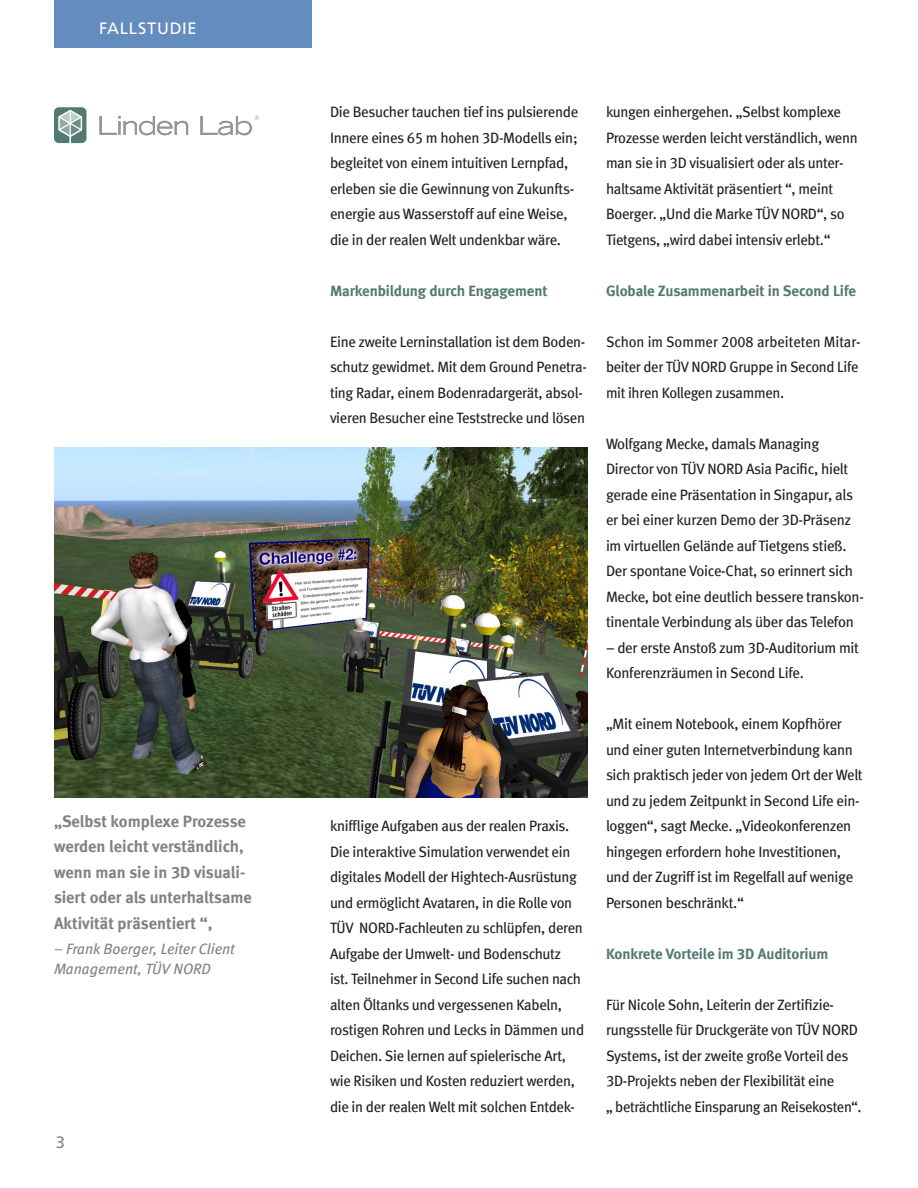
<style>
.page{position:relative;width:918px;height:1188px;background:#fff}
.page>*{position:absolute;margin:0;border:0;box-sizing:border-box;transform-origin:0 0}
.t1{font:16.5px/25.5px "Meta Bold LF";color:#808285}
.t2{font:16.5px "Frutiger LT Std";letter-spacing:.045em;color:#fff}
.t3{font:16.5px "Frutiger LT Std";color:#808285}
.t4{font:15px/25.5px "Meta Book LF";letter-spacing:-.02em;color:#231f20}
.subhead{font:15px "Meta Bold LF";letter-spacing:-.005em;color:#537a72}
.t5{font:italic 15px/19.5px "Meta Book LF";color:#808285}
</style>
<div class="page">
<svg style="left:100px;top:116px;width:88px;height:19px"></svg>
<svg style="left:54px;top:107px;width:32px;height:36px"></svg>
<svg style="left:200px;top:116px;width:59px;height:19px"></svg>
<div style="left:54px;top:0;width:258px;height:48px;background:#658cbe"></div>
<img style="left:54px;top:447px;width:534px;height:351px">
<p class="t2" style="left:99px;top:18px;width:99px">FALLSTUDIE</p>
<p class="t1" style="left:54px;top:808px;width:199px">„Selbst komplexe Prozesse werden leicht verständlich, wenn man sie in 3D visuali&shy;siert oder als unterhaltsame<br>Aktivität präsentiert “,</p>
<p class="t5" style="left:54px;top:939px;width:182px">– Frank Boerger, Leiter Client<br>Management, TÜV NORD</p>
<p class="t3" style="left:56px;top:1133px;width:11px">3</p>
<p class="t4" style="left:330px;top:99px;width:250px">Die Besucher tauchen tief ins pulsierende Innere eines 65 m hohen 3D-Modells ein; begleitet von einem intuitiven Lernpfad, erleben sie die Gewinnung von Zukunfts&shy;energie aus Wasserstoff auf eine Weise, die in der realen Welt undenkbar wäre.</p>
<p class="subhead" style="left:330px;top:282px;width:219px">Markenbildung durch Engagement</p>
<p class="t4" style="left:330px;top:329px;width:258px">Eine zweite Lerninstallation ist dem Boden&shy;schutz gewidmet. Mit dem Ground Penetra&shy;ting Radar, einem Bodenradargerät, absol&shy;vieren Besucher eine Teststrecke und lösen</p>
<p class="t4" style="left:330px;top:813px;width:256px">knifflige Aufgaben aus der realen Praxis.<br>Die interaktive Simulation verwendet ein digitales Modell der Hightech-Ausrüstung und ermöglicht Avataren, in die Rolle von TÜV NORD-Fachleuten zu schlüpfen, deren Aufgabe der Umwelt- und Bodenschutz<br>ist. Teilnehmer in Second Life suchen nach alten Öltanks und vergessenen Kabeln, rostigen Rohren und Lecks in Dämmen und Deichen. Sie lernen auf spielerische Art, wie Risiken und Kosten reduziert werden, die in der realen Welt mit solchen Entdec-</p>
<p class="t4" style="left:606px;top:99px;width:253px">kungen einhergehen. „Selbst komplexe Prozesse werden leicht verständlich, wenn man sie in 3D visualisiert oder als unter&shy;haltsame Aktivität präsentiert “, meint Boerger. „Und die Marke TÜV NORD“, so Tietgens, „wird dabei intensiv erlebt.“</p>
<p class="subhead" style="left:606px;top:282px;width:251px">Globale Zusammenarbeit in Second Life</p>
<p class="t4" style="left:606px;top:329px;width:256px">Schon im Sommer 2008 arbeiteten Mitar&shy;beiter der TÜV NORD Gruppe in Second Life mit ihren Kollegen zusammen.</p>
<p class="t4" style="left:606px;top:431px;width:259px">Wolfgang Mecke, damals Managing Director von TÜV NORD Asia Pacific, hielt gerade eine Präsentation in Singapur, als er bei einer kurzen Demo der 3D-Präsenz im virtuellen Gelände auf Tietgens stieß.<br>Der spontane Voice-Chat, so erinnert sich Mecke, bot eine deutlich bessere transkon&shy;tinentale Verbindung als über das Telefon</p>
<p class="t4" style="left:606px;top:635px;width:254px">– der erste Anstoß zum 3D-Auditorium mit<br>Konferenzräumen in Second Life.</p>
<p class="t4" style="left:606px;top:711px;width:258px">„Mit einem Notebook, einem Kopfhörer und einer guten Internetverbindung kann sich praktisch jeder von jedem Ort der Welt und zu jedem Zeitpunkt in Second Life ein&shy;loggen“, sagt Mecke. „Videokonferenzen hingegen erfordern hohe Investitionen, und der Zugriff ist im Regelfall auf wenige Personen beschränkt.“</p>
<p class="subhead" style="left:606px;top:945px;width:224px">Konkrete Vorteile im 3D Auditorium</p>
<p class="t4" style="left:606px;top:992px;width:257px">Für Nicole Sohn, Leiterin der Zertifizie&shy;rungsstelle für Druckgeräte von TÜV NORD Systems, ist der zweite große Vorteil des 3D-Projekts neben der Flexibilität eine<br>„ beträchtliche Einsparung an Reisekosten“.</p>
</div>
